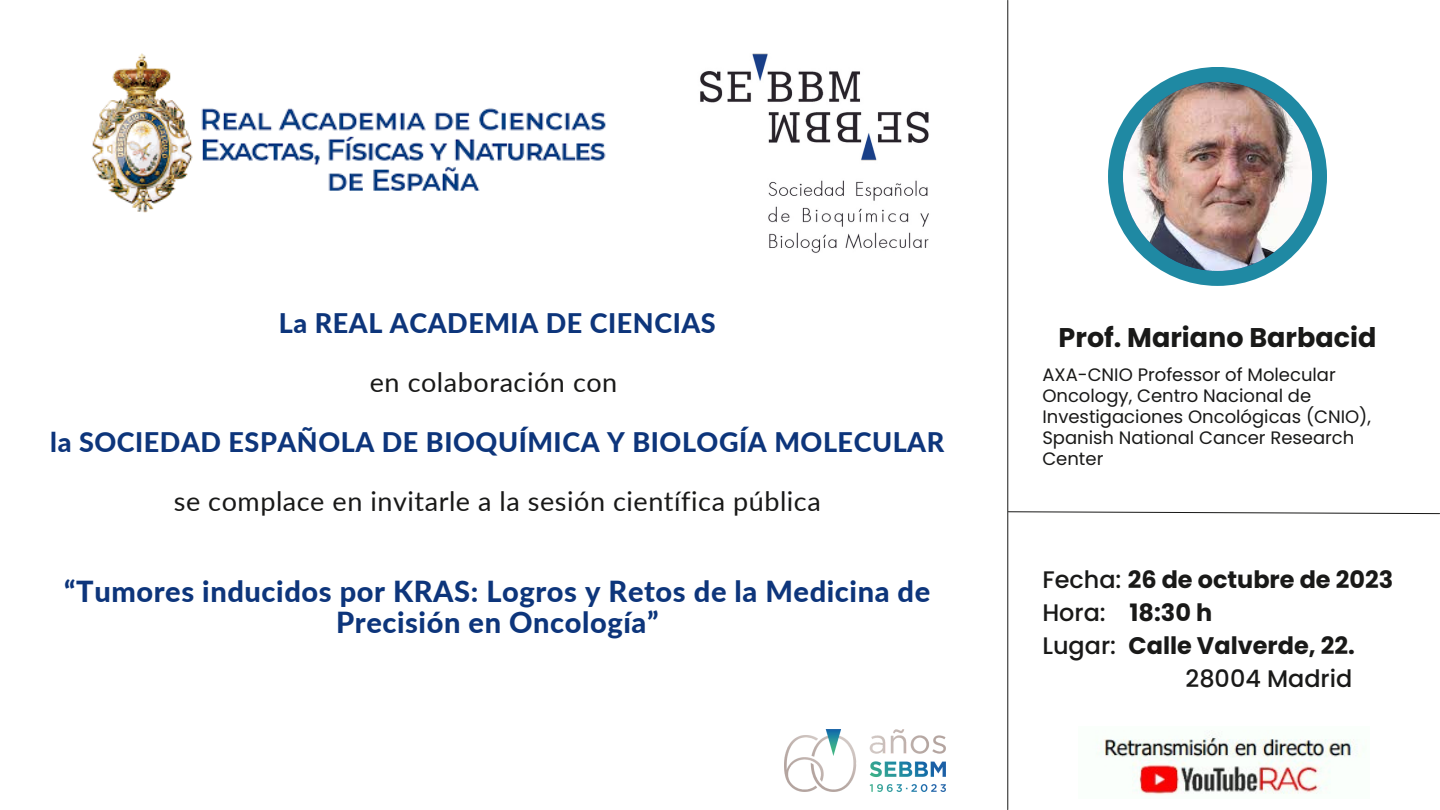
<style>
.page{position:relative;width:1440px;height:810px;background:#fff}
.page>*{position:absolute;margin:0;border:0;box-sizing:border-box;transform-origin:0 0}
.t1{font:800 29px/31.8px "Lato";letter-spacing:.02em;color:#0d357b;text-align:center}
.t2{font:800 27px "Lato";letter-spacing:.02em;color:#0d357b}
.t3{font:27px "Lato";letter-spacing:.02em;color:#191918}
.t4{font:700 27px "Poppins";color:#191918}
.t5{font:700 23.9px "Poppins";color:#191918}
.t6{font:500 23.9px "Poppins";color:#191918}
.t7{font:18px/21px "Poppins";color:#191918}
.s1{font-weight:500}
</style>
<div class="page">
<hr style="left:1007px;top:0;width:1px;height:810px;background:#191918">
<div style="left:1108px;top:67px;width:219px;height:219px;background:#1f89a3;border-radius:50%"></div>
<img style="left:1123px;top:82px;width:189px;height:189px;border-radius:50%">
<svg style="left:1008px;top:511px;width:432px;height:3px"></svg>
<img style="left:91px;top:53px;width:515px;height:160px">
<img style="left:700px;top:53px;width:229px;height:200px">
<img style="left:1101px;top:731px;width:260px;height:64px">
<img style="left:784px;top:729px;width:161px;height:63px">
<p class="t2" style="left:279px;top:306px;width:438px">La REAL ACADEMIA DE CIENCIAS</p>
<p class="t3" style="left:370px;top:366px;width:249px">en colaboración con</p>
<p class="t2" style="left:50px;top:425px;width:896px">la SOCIEDAD ESPAÑOLA DE BIOQUÍMICA Y BIOLOGÍA MOLECULAR</p>
<p class="t3" style="left:174px;top:484px;width:648px">se complace en invitarle a la sesión científica pública</p>
<p class="t1" style="left:64px;top:574px;width:868px">“Tumores inducidos por KRAS: Logros y Retos de la Medicina de<br>Precisión en Oncología”</p>
<p class="t4" style="left:1059px;top:318px;width:319px">Prof. Mariano Barbacid</p>
<p class="t7" style="left:1042px;top:365px;width:330px">AXA-CNIO Professor of Molecular<br>Oncology, Centro Nacional de<br>Investigaciones Oncológicas (CNIO),<br>Spanish National Cancer Research<br>Center</p>
<p class="t5" style="left:1042px;top:563px;width:352px"><span class="s1">Fecha:</span> 26 de octubre de 2023</p>
<p class="t5" style="left:1042px;top:596px;width:171px"><span class="s1">Hora:</span> 18:30 h</p>
<p class="t5" style="left:1042px;top:629px;width:314px"><span class="s1">Lugar:</span> Calle Valverde, 22.</p>
<p class="t6" style="left:1186px;top:662px;width:168px">28004 Madrid</p>
</div>
